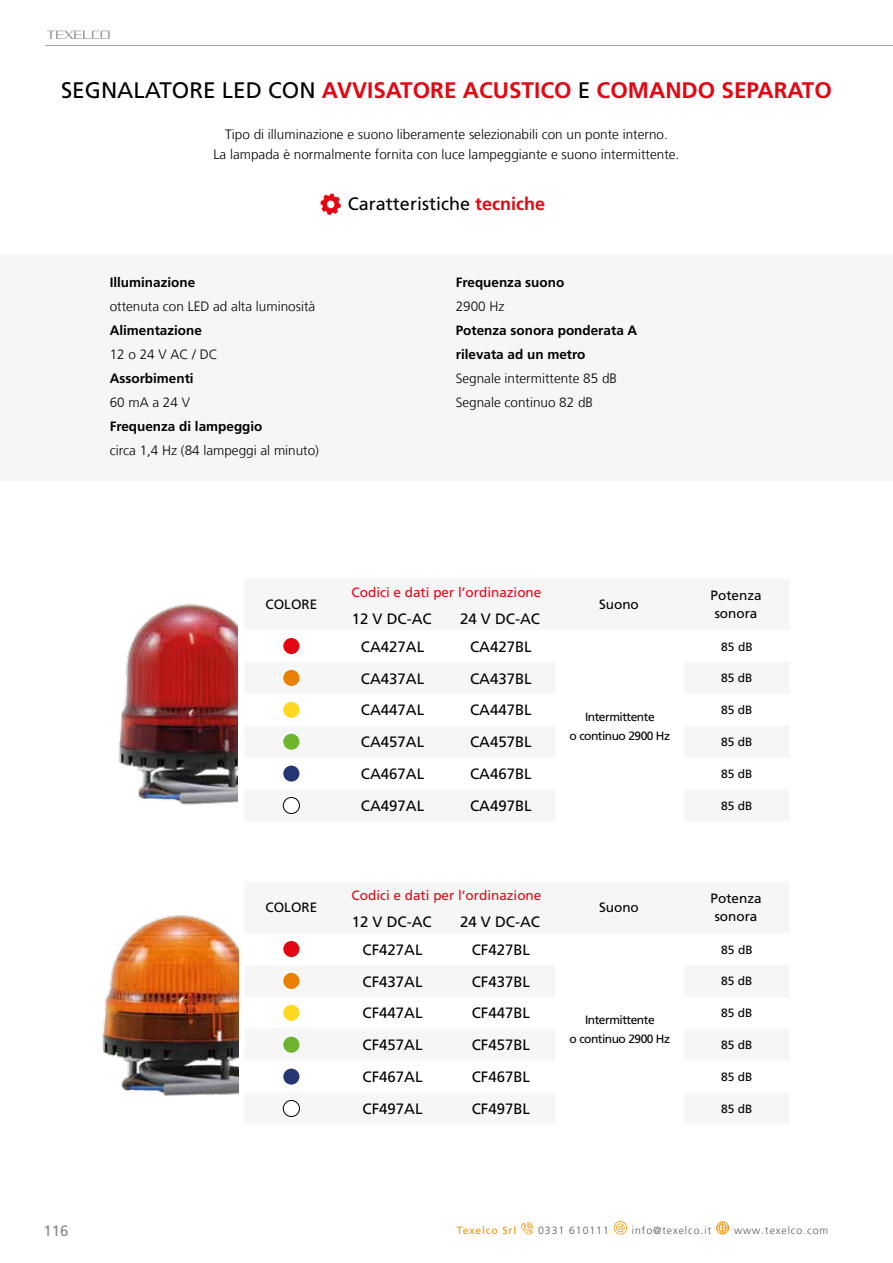
<style>
.page{position:relative;width:893px;height:1263px;background:#fff}
.page>*{position:absolute;margin:0;border:0;box-sizing:border-box;transform-origin:0 0}
.t1{font:700 22.5px "Frutiger LT Std";color:#e30613}
.t2{font:18px "Frutiger LT Std";color:#000}
.t3{font:15px "Frutiger LT Std";color:#000}
.t4{font:15px "Frutiger LT Std";color:#87878a}
.t5{font:300 13.5px/19.5px "Frutiger LT";color:#000;text-align:center}
.t6{font:700 13.5px/24px "Frutiger LT Std";color:#000}
.t7{font:13.5px "Frutiger LT Std";color:#e30613}
.t8{font:13.5px/18px "Frutiger LT Std";color:#000;text-align:center}
.t9{font:12px/19.5px "Frutiger LT Std";letter-spacing:-.04em;color:#000;text-align:center}
.t10{font:300 10.5px "Frutiger LT";letter-spacing:.09em;color:#575756}
.t11{font:10.5px "Frutiger LT Std";letter-spacing:.08em;color:#f29400}
.s1{font-weight:400;color:#000}
.s2{font-weight:700;color:#e30613}
</style>
<div class="page">
<svg style="left:521px;top:1222px;width:12px;height:13px"></svg>
<svg style="left:614px;top:1221px;width:13px;height:13px"></svg>
<svg style="left:716px;top:1221px;width:13px;height:13px"></svg>
<svg style="left:47px;top:31px;width:63px;height:8px"></svg>
<hr style="left:45px;top:45px;width:848px;height:1px;background:#9d9d9c">
<div style="left:0;top:254px;width:893px;height:226px;background:#f6f6f6"></div>
<svg style="left:320px;top:193px;width:21px;height:22px"></svg>
<div style="left:283px;top:638px;width:16px;height:16px;background:#e30613;border-radius:50%"></div>
<div style="left:283px;top:670px;width:16px;height:16px;background:#ea8002;border-radius:50%"></div>
<div style="left:283px;top:702px;width:16px;height:16px;background:#fcd920;border-radius:50%"></div>
<div style="left:283px;top:734px;width:16px;height:16px;background:#6cb52d;border-radius:50%"></div>
<div style="left:283px;top:765px;width:16px;height:17px;background:#273573;border-radius:50%"></div>
<div style="left:283px;top:797px;width:17px;height:17px;border:1px solid #000;border-radius:50%"></div>
<div style="left:283px;top:941px;width:16px;height:16px;background:#e30613;border-radius:50%"></div>
<div style="left:283px;top:973px;width:16px;height:16px;background:#ea8002;border-radius:50%"></div>
<div style="left:283px;top:1005px;width:16px;height:16px;background:#fcd920;border-radius:50%"></div>
<div style="left:283px;top:1037px;width:16px;height:16px;background:#6cb52d;border-radius:50%"></div>
<div style="left:283px;top:1068px;width:16px;height:17px;background:#273573;border-radius:50%"></div>
<div style="left:283px;top:1100px;width:17px;height:17px;border:1px solid #000;border-radius:50%"></div>
<img style="left:118px;top:604px;width:119px;height:201px">
<img style="left:102px;top:915px;width:136px;height:181px">
<h1 class="t1" style="left:61px;top:77px;width:772px"><span class="s1">SEGNALATORE LED CON</span> AVVISATORE ACUSTICO <span class="s1">E</span> COMANDO SEPARATO</h1>
<p class="t5" style="left:214px;top:125px;width:467px">Tipo di illuminazione e suono liberamente selezionabili con un ponte interno.<br>La lampada è normalmente fornita con luce lampeggiante e suono intermittente.</p>
<h2 class="t2" style="left:348px;top:193px;width:199px">Caratteristiche <span class="s2">tecniche</span></h2>
<p class="t6" style="left:110px;top:271px;width:87px">Illuminazione</p>
<p class="t5" style="left:110px;top:297px;width:207px">ottenuta con LED ad alta luminosità</p>
<p class="t6" style="left:110px;top:319px;width:94px">Alimentazione</p>
<p class="t5" style="left:110px;top:345px;width:110px">12 o 24 V AC / DC</p>
<p class="t6" style="left:110px;top:367px;width:85px">Assorbimenti</p>
<p class="t5" style="left:110px;top:393px;width:82px">60 mA a 24 V</p>
<p class="t6" style="left:110px;top:415px;width:154px">Frequenza di lampeggio</p>
<p class="t5" style="left:110px;top:441px;width:211px">circa 1,4 Hz (84 lampeggi al minuto)</p>
<p class="t6" style="left:456px;top:271px;width:110px">Frequenza suono</p>
<p class="t5" style="left:456px;top:297px;width:50px">2900 Hz</p>
<p class="t6" style="left:456px;top:319px;width:183px">Potenza sonora ponderata A rilevata ad un metro</p>
<p class="t5" style="left:456px;top:367px;width:163px;line-height:24px;text-align:left">Segnale intermittente 85 dB<br>Segnale continuo 82 dB</p>
<p class="t8" style="left:265px;top:596px;width:53px">COLORE</p>
<p class="t8" style="left:265px;top:899px;width:53px">COLORE</p>
<p class="t7" style="left:352px;top:584px;width:191px">Codici e dati per l’ordinazione</p>
<p class="t3" style="left:352px;top:609px;width:82px">12 V DC-AC</p>
<p class="t3" style="left:460px;top:610px;width:82px">24 V DC-AC</p>
<p class="t3" style="left:361px;top:638px;width:65px">CA427AL</p>
<p class="t3" style="left:470px;top:638px;width:63px">CA427BL</p>
<p class="t8" style="left:599px;top:596px;width:41px">Suono</p>
<p class="t8" style="left:711px;top:587px;width:53px">Potenza sonora</p>
<p class="t9" style="left:721px;top:637px;width:33px">85 dB</p>
<p class="t3" style="left:361px;top:669px;width:65px">CA437AL</p>
<p class="t3" style="left:470px;top:669px;width:63px">CA437BL</p>
<p class="t9" style="left:721px;top:668px;width:33px">85 dB</p>
<p class="t3" style="left:361px;top:701px;width:65px">CA447AL</p>
<p class="t3" style="left:470px;top:701px;width:63px">CA447BL</p>
<p class="t9" style="left:721px;top:700px;width:33px">85 dB</p>
<p class="t3" style="left:361px;top:733px;width:65px">CA457AL</p>
<p class="t3" style="left:470px;top:733px;width:63px">CA457BL</p>
<p class="t9" style="left:721px;top:732px;width:33px">85 dB</p>
<p class="t3" style="left:361px;top:765px;width:65px">CA467AL</p>
<p class="t3" style="left:470px;top:765px;width:63px">CA467BL</p>
<p class="t9" style="left:721px;top:764px;width:33px">85 dB</p>
<p class="t3" style="left:361px;top:797px;width:65px">CA497AL</p>
<p class="t3" style="left:470px;top:797px;width:63px">CA497BL</p>
<p class="t9" style="left:721px;top:796px;width:33px">85 dB</p>
<p class="t9" style="left:570px;top:707px;width:102px">Intermittente<br>o continuo 2900 Hz</p>
<p class="t7" style="left:352px;top:887px;width:191px">Codici e dati per l’ordinazione</p>
<p class="t3" style="left:352px;top:912px;width:82px">12 V DC-AC</p>
<p class="t3" style="left:460px;top:913px;width:82px">24 V DC-AC</p>
<p class="t3" style="left:363px;top:941px;width:62px">CF427AL</p>
<p class="t3" style="left:472px;top:941px;width:60px">CF427BL</p>
<p class="t8" style="left:599px;top:899px;width:41px">Suono</p>
<p class="t8" style="left:711px;top:890px;width:53px">Potenza sonora</p>
<p class="t9" style="left:721px;top:940px;width:33px">85 dB</p>
<p class="t3" style="left:363px;top:972px;width:62px">CF437AL</p>
<p class="t3" style="left:472px;top:972px;width:60px">CF437BL</p>
<p class="t9" style="left:721px;top:971px;width:33px">85 dB</p>
<p class="t3" style="left:363px;top:1004px;width:62px">CF447AL</p>
<p class="t3" style="left:472px;top:1004px;width:60px">CF447BL</p>
<p class="t9" style="left:721px;top:1003px;width:33px">85 dB</p>
<p class="t3" style="left:363px;top:1036px;width:62px">CF457AL</p>
<p class="t3" style="left:472px;top:1036px;width:60px">CF457BL</p>
<p class="t9" style="left:721px;top:1035px;width:33px">85 dB</p>
<p class="t3" style="left:363px;top:1068px;width:62px">CF467AL</p>
<p class="t3" style="left:472px;top:1068px;width:60px">CF467BL</p>
<p class="t9" style="left:721px;top:1067px;width:33px">85 dB</p>
<p class="t3" style="left:363px;top:1100px;width:62px">CF497AL</p>
<p class="t3" style="left:472px;top:1100px;width:60px">CF497BL</p>
<p class="t9" style="left:721px;top:1099px;width:33px">85 dB</p>
<p class="t9" style="left:570px;top:1010px;width:102px">Intermittente<br>o continuo 2900 Hz</p>
<p class="t4" style="left:43px;top:1222px;width:27px">116</p>
<p class="t11" style="left:457px;top:1224px;width:61px">Texelco Srl</p>
<p class="t10" style="left:538px;top:1225px;width:72px">0331 610111</p>
<p class="t10" style="left:632px;top:1225px;width:81px">info@texelco.it</p>
<p class="t10" style="left:734px;top:1225px;width:96px">www.texelco.com</p>
</div>
